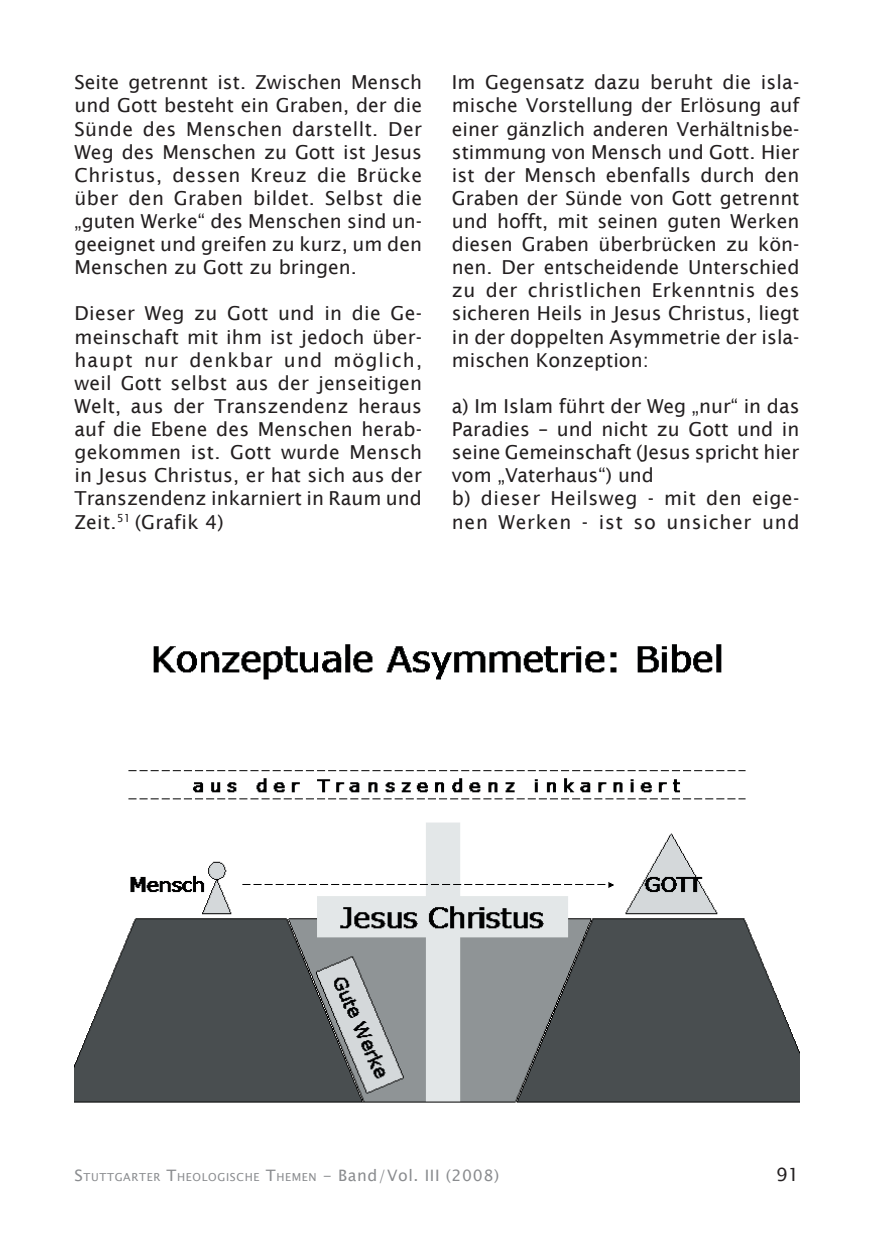
<style>
.page{position:relative;width:874px;height:1241px;background:#fff}
.page>*{position:absolute;margin:0;border:0;box-sizing:border-box;transform-origin:0 0}
.t1{font:19.25px/23.1px "Lucida Sans";color:#231f20;text-align:justify}
.t2{font:19.25px/23.1px "Lucida Sans";letter-spacing:.03em;color:#231f20}
.t3{font:18.38px "Lucida Sans Unicode";color:#231f20}
.t4{font:11.03px "Lucida Sans Unicode";letter-spacing:.055em;color:#8a8c8f}
.s1{font-size:15.75px}
</style>
<div class="page">
<img style="left:74px;top:644px;width:725px;height:459px">
<p class="t1" style="left:74px;top:71px;width:349px">Seite getrennt ist. Zwischen Mensch und Gott besteht ein Graben, der die Sünde des Menschen darstellt. Der Weg des Menschen zu Gott ist Jesus Christus, dessen Kreuz die Brücke über den Graben bildet. Selbst die „guten Werke“ des Menschen sind un&shy;geeignet und greifen zu kurz, um den Menschen zu Gott zu bringen.</p>
<p class="t1" style="left:74px;top:302px;width:349px">Dieser Weg zu Gott und in die Ge&shy;meinschaft mit ihm ist jedoch über&shy;haupt nur denkbar und möglich, weil Gott selbst aus der jenseitigen Welt, aus der Transzendenz heraus auf die Ebene des Menschen herab&shy;gekommen ist. Gott wurde Mensch in Jesus Christus, er hat sich aus der Transzendenz inkarniert in Raum und Zeit.<sup>51</sup> (Grafik 4)</p>
<p class="t1" style="left:451px;top:71px;width:349px">Im Gegensatz dazu beruht die isla&shy;mische Vorstellung der Erlösung auf einer gänzlich anderen Verhältnisbe&shy;stimmung von Mensch und Gott. Hier ist der Mensch ebenfalls durch den Graben der Sünde von Gott getrennt und hofft, mit seinen guten Werken diesen Graben überbrücken zu kön&shy;nen. Der entscheidende Unterschied zu der christlichen Erkenntnis des sicheren Heils in Jesus Christus, liegt in der doppelten Asymmetrie der isla&shy;mischen Konzeption:</p>
<p class="t1" style="left:451px;top:394px;width:349px">a) Im Islam führt der Weg „nur“ in das Paradies – und nicht zu Gott und in seine Gemeinschaft (Jesus spricht hier vom „Vaterhaus“) und</p>
<p class="t2" style="left:451px;top:487px;width:349px">b) dieser Heilsweg - mit den eige&shy;nen Werken - ist so unsicher und</p>
<p class="t4" style="left:74px;top:1168px;width:426px"><span class="s1">S</span>TUTTGARTER <span class="s1">T</span>HEOLOGISCHE <span class="s1">T</span>HEMEN <span class="s1">- Band/Vol. III (2008)</span></p>
<p class="t3" style="left:775px;top:1159px;width:25px">91</p>
</div>
